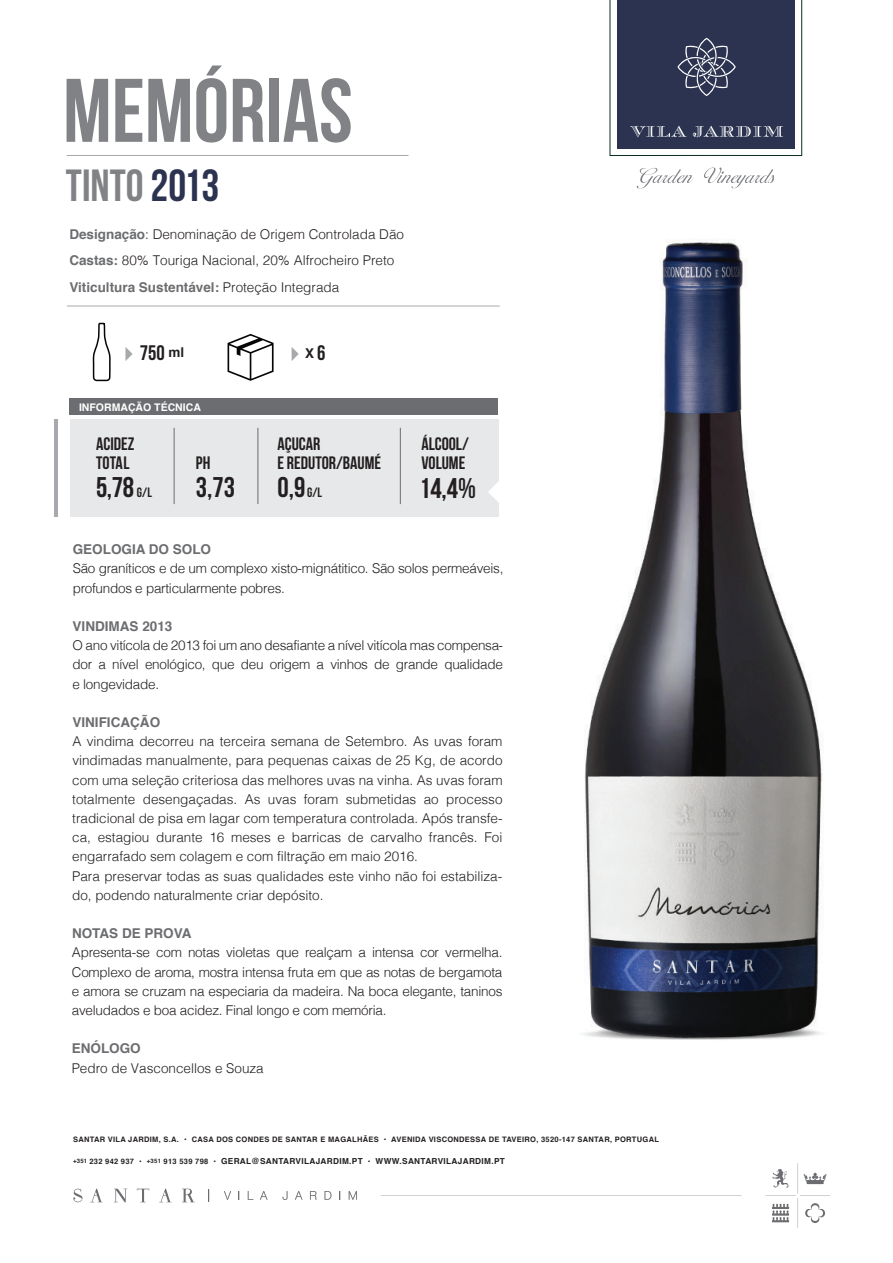
<style>
.page{position:relative;width:893px;height:1263px;background:#fff}
.page>*{position:absolute;margin:0;border:0;box-sizing:border-box;transform-origin:0 0}
.t1{font:700 90px "Bebas Neue";color:#808285}
.t2{font:700 45px "Bebas Neue";color:#808285}
.t3{font:700 28.5px "Bebas Neue";color:#231f20}
.t4{font:700 21px "Bebas Neue";color:#231f20}
.t5{font:700 18px/19.2px "Bebas Neue";color:#231f20}
.t6{font:300 13.5px/19.2px "Helvetica";color:#231f20}
.t7{font:300 13.5px/19.2px "Helvetica";letter-spacing:-.02em;color:#231f20}
.t8{font:700 13.5px "Helvetica";color:#6c6d70}
.t9{font:700 13.5px "Helvetica";color:#231f20}
.t10{font:700 10.5px "Helvetica";color:#fff}
.t11{font:700 8.25px "Helvetica";letter-spacing:.04em;color:#231f20}
.t12{font:700 7.5px "Helvetica";letter-spacing:.04em;color:#231f20}
.s1{color:#2b3350}
.s2{font-weight:700;color:#6c6d70}
.s3{font-family:"Helvetica";font-size:13.5px}
.s4{font-family:"Bebas Neue";font-size:21px}
.s5{font-size:13.5px}
.s6{font-size:6px}
.s7{font-size:7.5px}
</style>
<div class="page">
<div style="left:70px;top:420px;width:428px;height:97px;background:#e7e8e9"></div>
<svg style="left:224px;top:1191px;width:7px;height:9px"></svg>
<svg style="left:248px;top:1191px;width:5px;height:9px"></svg>
<svg style="left:260px;top:1191px;width:8px;height:9px"></svg>
<svg style="left:283px;top:1191px;width:5px;height:9px"></svg>
<svg style="left:295px;top:1191px;width:8px;height:9px"></svg>
<svg style="left:310px;top:1191px;width:7px;height:9px"></svg>
<svg style="left:324px;top:1191px;width:7px;height:9px"></svg>
<svg style="left:339px;top:1191px;width:2px;height:9px"></svg>
<svg style="left:349px;top:1191px;width:8px;height:9px"></svg>
<svg style="left:90px;top:1189px;width:13px;height:13px"></svg>
<svg style="left:114px;top:1189px;width:13px;height:13px"></svg>
<svg style="left:137px;top:1189px;width:12px;height:13px"></svg>
<svg style="left:159px;top:1189px;width:12px;height:13px"></svg>
<svg style="left:73px;top:1188px;width:10px;height:14px"></svg>
<svg style="left:182px;top:1189px;width:13px;height:13px"></svg>
<svg style="left:208px;top:1189px;width:1px;height:12px"></svg>
<svg style="left:766px;top:1163px;width:64px;height:65px"></svg>
<svg style="left:637px;top:168px;width:137px;height:21px"></svg>
<svg style="left:610px;top:0;width:192px;height:156px;background:#474e66"></svg>
<hr style="left:67px;top:155px;width:341px;height:1px;background:#a8a9ad">
<hr style="left:67px;top:306px;width:433px;height:1px;background:#a8a9ad">
<hr style="left:54px;top:419px;width:4px;height:98px;background:#a8a9ad">
<svg style="left:92px;top:305px;width:19px;height:77px"></svg>
<hr style="left:400px;top:428px;width:1px;height:76px;background:#6c6d70">
<hr style="left:258px;top:428px;width:1px;height:76px;background:#6c6d70">
<hr style="left:174px;top:428px;width:1px;height:76px;background:#6c6d70">
<div style="left:69px;top:399px;width:429px;height:16px;background:#6c6d70"></div>
<svg style="left:488px;top:482px;width:11px;height:21px"></svg>
<svg style="left:228px;top:334px;width:46px;height:47px"></svg>
<svg style="left:125px;top:347px;width:8px;height:14px"></svg>
<svg style="left:292px;top:347px;width:7px;height:14px"></svg>
<img style="left:583px;top:240px;width:241px;height:800px">
<h1 class="t1" style="left:63px;top:61px;width:291px">MEMÓRIAS</h1>
<h2 class="t2" style="left:66px;top:161px;width:155px">TINTO <span class="s1">2013</span></h2>
<p class="t6" style="left:69px;top:220px;width:336px;line-height:26.4px"><span class="s2">Designação</span>: Denominação de Origem Controlada Dão<br><span class="s2">Castas:</span> 80% Touriga Nacional, 20% Alfrocheiro Preto<br><span class="s2">Viticultura Sustentável:</span> Proteção Integrada</p>
<h3 class="t4" style="left:140px;top:341px;width:46px">750 <span class="s3">ml</span></h3>
<p class="t9" style="left:305px;top:342px;width:22px">X<span class="s4">6</span></p>
<p class="t10" style="left:79px;top:399px;width:123px">INFORMAÇÃO TÉCNICA</p>
<h3 class="t5" style="left:96px;top:434px;width:40px">ACIDEZ<br>TOTAL</h3>
<h3 class="t3" style="left:96px;top:472px;width:57px">5,78 <span class="s5">G/L</span></h3>
<h3 class="t5" style="left:196px;top:453px;width:16px">PH</h3>
<h3 class="t3" style="left:196px;top:472px;width:41px">3,73</h3>
<h3 class="t5" style="left:278px;top:434px;width:105px">AÇUCAR<br>E REDUTOR/BAUMÉ</h3>
<h3 class="t3" style="left:278px;top:472px;width:46px">0,9<span class="s5">G/L</span></h3>
<h3 class="t5" style="left:421px;top:434px;width:49px">ÁLCOOL/<br>VOLUME</h3>
<h3 class="t3" style="left:419px;top:472px;width:59px">14,4%</h3>
<p class="t8" style="left:73px;top:538px;width:140px">GEOLOGIA DO SOLO</p>
<p class="t7" style="left:73px;top:558px;width:432px">São graníticos e de um complexo xisto-mignátitico. São solos permeáveis, profundos e particularmente pobres.</p>
<p class="t8" style="left:73px;top:615px;width:101px">VINDIMAS 2013</p>
<p class="t6" style="left:73px;top:635px;width:432px;text-align:justify">O ano vitícola de 2013 foi um ano desafiante a nível vitícola mas compensa&shy;dor a nível enológico, que deu origem a vinhos de grande qualidade e longevidade.</p>
<p class="t8" style="left:72px;top:711px;width:89px">VINIFICAÇÃO</p>
<p class="t6" style="left:72px;top:731px;width:432px">A vindima decorreu na terceira semana de Setembro. As uvas foram vindimadas manualmente, para pequenas caixas de 25 Kg, de acordo com uma seleção criteriosa das melhores uvas na vinha. As uvas foram totalmente desengaçadas. As uvas foram submetidas ao processo tradicional de pisa em lagar com temperatura controlada. Após transfe&shy;ca, estagiou durante 16 meses e barricas de carvalho francês. Foi engarrafado sem colagem e com filtração em maio 2016.<br>Para preservar todas as suas qualidades este vinho não foi estabiliza&shy;do, podendo naturalmente criar depósito.</p>
<p class="t8" style="left:72px;top:922px;width:121px">NOTAS DE PROVA</p>
<p class="t6" style="left:72px;top:942px;width:432px;text-align:justify">Apresenta-se com notas violetas que realçam a intensa cor vermelha.<br>Complexo de aroma, mostra intensa fruta em que as notas de bergamota e amora se cruzam na especiaria da madeira. Na boca elegante, taninos aveludados e boa acidez. Final longo e com memória.</p>
<p class="t8" style="left:72px;top:1038px;width:71px">ENÓLOGO</p>
<p class="t6" style="left:72px;top:1057px;width:194px">Pedro de Vasconcellos e Souza</p>
<p class="t12" style="left:73px;top:1133px;width:587px">SANTAR VILA JARDIM, S.A. • CASA DOS CONDES DE SANTAR E MAGALHÃES • AVENIDA VISCONDESSA DE TAVEIRO, 3520-147 SANTAR, PORTUGAL</p>
<p class="t11" style="left:73px;top:1155px;width:433px"><span class="s6">+351</span> <span class="s7">232 942 937 •</span> <span class="s6">+351</span> <span class="s7">913 539 798 •</span> GERAL@SANTARVILAJARDIM.PT <span class="s7">•</span> WWW.SANTARVILAJARDIM.PT</p>
</div>
